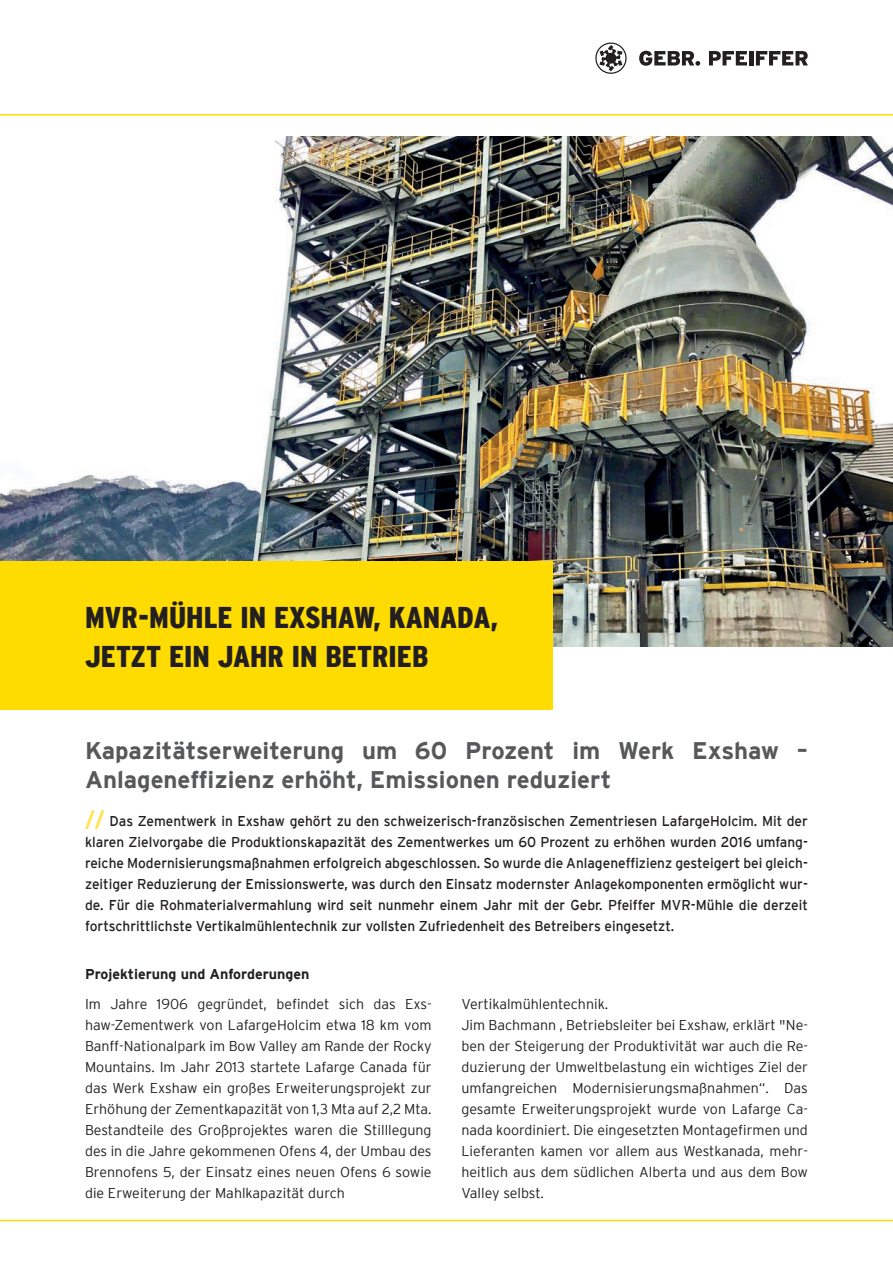
<style>
.page{position:relative;width:893px;height:1263px;background:#fff}
.page>*{position:absolute;margin:0;border:0;box-sizing:border-box;transform-origin:0 0}
.t1{font:900 condensed 30px/39px "Interstate";color:#231f20}
.t2{font:700 24px/28.8px "Interstate";color:#57585a}
.t3{font:300 14.25px/21px "Interstate";color:#231f20;text-align:justify}
.t4{font:14.25px/21px "Interstate";color:#231f20;text-align:justify;scale:.96 1}
.t5{font:700 14.25px "Interstate";color:#231f20}
.s1{font-weight:700;font-size:21px;color:#ffe34f}
</style>
<div class="page">
<img style="left:0;top:136px;width:893px;height:510px">
<div style="left:0;top:561px;width:553px;height:149px;background:#ffdc01"></div>
<hr style="left:0;top:1220px;width:893px;height:1px;background:#ffdc01">
<hr style="left:0;top:114px;width:893px;height:2px;background:#ffdc01">
<svg style="left:639px;top:51px;width:61px;height:15px"></svg>
<svg style="left:709px;top:51px;width:38px;height:14px"></svg>
<hr style="left:749px;top:51px;width:4px;height:14px;background:#231f20">
<svg style="left:756px;top:51px;width:52px;height:14px"></svg>
<svg style="left:595px;top:42px;width:32px;height:32px"></svg>
<h1 class="t1" style="left:85px;top:598px;width:415px">MVR-MÜHLE IN EXSHAW, KANADA,<br>JETZT EIN JAHR IN BETRIEB</h1>
<h2 class="t2" style="left:85px;top:736px;width:724px">Kapazitätserweiterung um 60 Prozent im Werk Exshaw –<br>Anlageneffizienz erhöht, Emissionen reduziert</h2>
<p class="t4" style="left:85px;top:810px;width:754px"><span class="s1">//</span> Das Zementwerk in Exshaw gehört zu den schweizerisch-französischen Zementriesen LafargeHolcim. Mit der klaren Zielvorgabe die Produktionskapazität des Zementwerkes um 60 Prozent zu erhöhen wurden 2016 umfang&shy;reiche Modernisierungsmaßnahmen erfolgreich abgeschlossen. So wurde die Anlageneffizienz gesteigert bei gleich&shy;zeitiger Reduzierung der Emissionswerte, was durch den Einsatz modernster Anlagekomponenten ermöglicht wur&shy;de. Für die Rohmaterialvermahlung wird seit nunmehr einem Jahr mit der Gebr. Pfeiffer MVR-Mühle die derzeit fortschrittlichste Vertikalmühlentechnik zur vollsten Zufriedenheit des Betreibers eingesetzt.</p>
<p class="t5" style="left:85px;top:966px;width:226px">Projektierung und Anforderungen</p>
<p class="t3" style="left:85px;top:993px;width:348px">Im Jahre 1906 gegründet, befindet sich das Exs&shy;haw-Zementwerk von LafargeHolcim etwa 18 km vom Banff-Nationalpark im Bow Valley am Rande der Rocky Mountains. Im Jahr 2013 startete Lafarge Canada für das Werk Exshaw ein großes Erweiterungsprojekt zur Erhöhung der Zementkapazität von 1,3 Mta auf 2,2 Mta.<br>Bestandteile des Großprojektes waren die Stilllegung des in die Jahre gekommenen Ofens 4, der Umbau des Brennofens 5, der Einsatz eines neuen Ofens 6 sowie die Erweiterung der Mahlkapazität durch</p>
<p class="t3" style="left:461px;top:993px;width:348px;text-align:left">Vertikalmühlentechnik.<br>Jim Bachmann , Betriebsleiter bei Exshaw, erklärt "Ne&shy;ben der Steigerung der Produktivität war auch die Re&shy;duzierung der Umweltbelastung ein wichtiges Ziel der umfangreichen Modernisierungsmaßnahmen“. Das gesamte Erweiterungsprojekt wurde von Lafarge Ca&shy;nada koordiniert. Die eingesetzten Montagefirmen und Lieferanten kamen vor allem aus Westkanada, mehr&shy;heitlich aus dem südlichen Alberta und aus dem Bow Valley selbst.</p>
</div>
